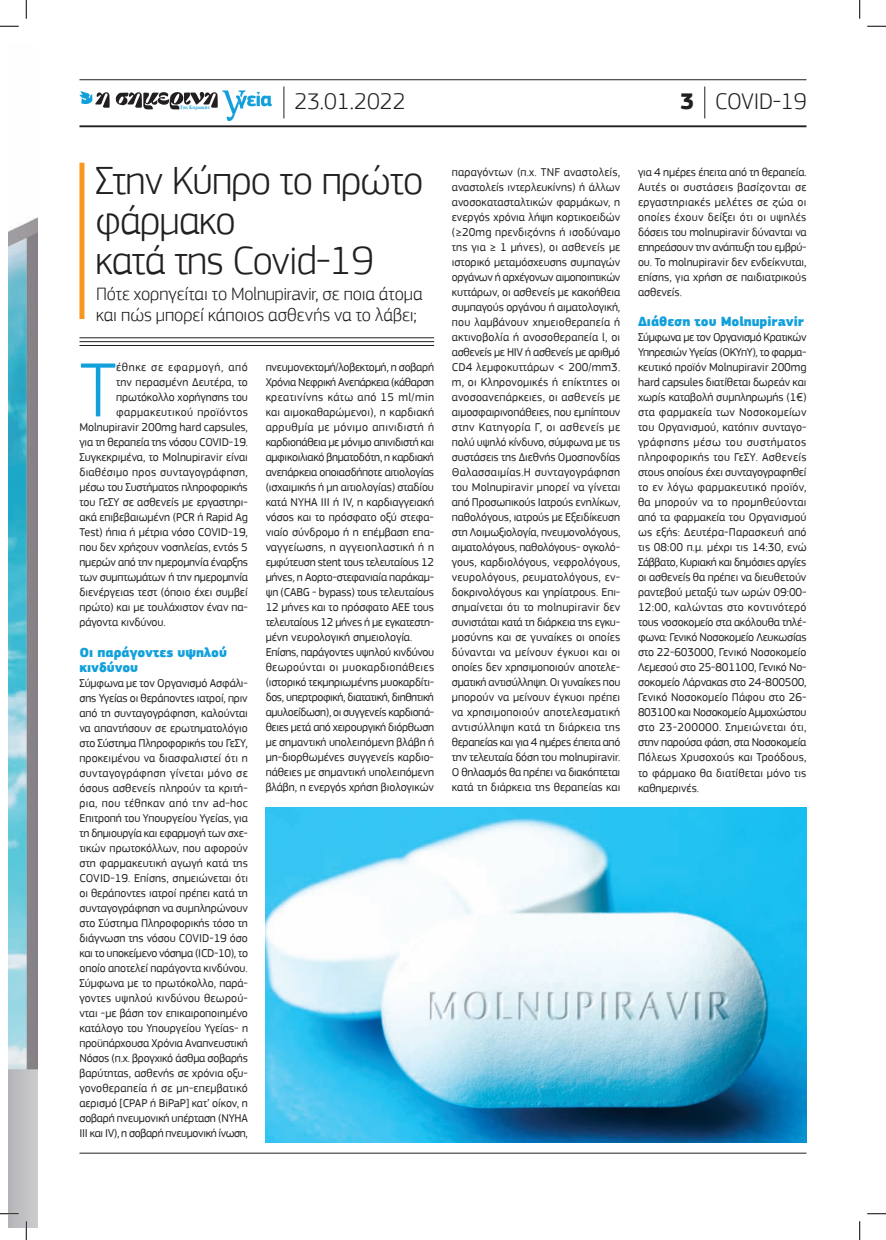
<style>
.page{position:relative;width:886px;height:1240px;background:#fff}
.page>*{position:absolute;margin:0;border:0;box-sizing:border-box;transform-origin:0 0}
.t1{font:300 79.75px "PF Square Sans Pro";color:#12a0db}
.t2{font:300 41.25px/40px "PF Square Sans Pro";letter-spacing:-.02em;color:#231f20}
.t3{font:300 23.75px "PF Square Sans Pro";letter-spacing:-.005em;color:#231f20}
.t4{font:300 18.75px/21.2px "PF Square Sans Pro";letter-spacing:-.005em;color:#231f20}
.t5{font:900 13.75px/15px "PF Square Sans Pro";letter-spacing:-.005em;color:#12a0db}
.t6{font:11.88px/15px "PF Square Sans Pro";letter-spacing:-.005em;color:#231f20;text-align:justify}
.t7{font:11.88px "PF Square Sans Pro";letter-spacing:.02em;color:#231f20}
.t8{font:11.88px "PF Square Sans Pro";letter-spacing:.03em;color:#231f20}
.t9{font:11.88px "PF Square Sans Pro";letter-spacing:.05em;color:#231f20}
.t10{font:700 5px "PF Document";color:#12a0db}
.s1{font-weight:700}
</style>
<div class="page">
<hr style="left:79px;top:1152px;width:727px;height:1px;background:#231f20">
<img style="left:265px;top:807px;width:541px;height:335px">
<hr style="left:79px;top:79px;width:727px;height:1px;background:#231f20">
<hr style="left:79px;top:125px;width:727px;height:2px;background:#231f20">
<svg style="left:79px;top:90px;width:192px;height:31px"></svg>
<hr style="left:283px;top:86px;width:1px;height:32px;background:#231f20">
<hr style="left:704px;top:86px;width:1px;height:32px;background:#231f20">
<div style="left:79px;top:163px;width:5px;height:156px;background:#f7971d"></div>
<hr style="left:79px;top:345px;width:355px;height:1px;background:#231f20">
<hr style="left:79px;top:341px;width:355px;height:1px;background:#231f20">
<hr style="left:79px;top:337px;width:355px;height:1px;background:#231f20">
<img style="left:9px;top:217px;width:28px;height:1010px">
<svg style="left:0;top:25px;width:19px;height:2px"></svg>
<svg style="left:867px;top:25px;width:18px;height:2px"></svg>
<svg style="left:0;top:1212px;width:19px;height:2px"></svg>
<svg style="left:867px;top:1213px;width:18px;height:1px"></svg>
<svg style="left:25px;top:0;width:2px;height:19px"></svg>
<svg style="left:25px;top:1221px;width:2px;height:19px"></svg>
<svg style="left:859px;top:0;width:1px;height:19px"></svg>
<svg style="left:859px;top:1221px;width:1px;height:19px"></svg>
<p class="t10" style="left:180px;top:104px;width:31px">Της Κυριακής</p>
<p class="t3" style="left:294px;top:87px;width:113px">23.01.2022</p>
<p class="t3" style="left:679px;top:87px;width:128px"><span class="s1">3</span> COVID-19</p>
<p class="t2" style="left:95px;top:160px;width:329px">Στην Κύπρο το πρώτο φάρμακο<br>κατά της Covid-19</p>
<p class="t4" style="left:96px;top:283px;width:328px">Πότε χορηγείται το Molnupiravir, σε ποια άτομα και πώς μπορεί κάποιος ασθενής να το λάβει;</p>
<p class="t1" style="left:79px;top:343px;width:39px">T</p>
<p class="t9" style="left:116px;top:360px;width:133px">έθηκε σε εφαρμογή, από</p>
<p class="t6" style="left:265px;top:360px;width:170px;text-align:left">πνευμονεκτομή/λοβεκτομή, η σοβαρή Χρόνια Νεφρική Ανεπάρκεια (κάθαρση κρεατινίνης κάτω από 15 ml/min και αιμοκαθαρώμενοι), η καρδιακή αρρυθμία με μόνιμο απινιδιστή ή καρδιοπάθεια με μόνιμο απινιδιστή και αμφικοιλιακό βηματοδότη, η καρδιακή ανεπάρκεια οποιασδήποτε αιτιολογίας (ισχαιμικής ή μη αιτιολογίας) σταδίου κατά NYHA III ή IV, η καρδιαγγειακή νόσος και το πρόσφατο οξύ στεφα&shy;νιαίο σύνδρομο ή η επέμβαση επα&shy;ναγγείωσης, η αγγειοπλαστική ή η εμφύτευση stent τους τελευταίους 12 μήνες, η Αορτο-στεφανιαία παράκαμ&shy;ψη (CABG - bypass) τους τελευταίους 12 μήνες και το πρόσφατο ΑΕΕ τους τελευταίους 12 μήνες ή με εγκατεστη&shy;μένη νευρολογική σημειολογία.<br>Επίσης, παράγοντες υψηλού κινδύνου θεωρούνται oι μυοκαρδιοπάθειες (ιστορικό τεκμηριωμένης μυοκαρδίτι&shy;δος, υπερτροφική, διατατική, διηθητική αμυλοείδωση), οι συγγενείς καρδιοπά&shy;θειες μετά από χειρουργική διόρθωση με σημαντική υπολειπόμενη βλάβη ή μη-διορθωμένες συγγενείς καρδιο&shy;πάθειες με σημαντική υπολειπόμενη βλάβη, η ενεργός χρήση βιολογικών</p>
<p class="t6" style="left:116px;top:375px;width:133px">την περασμένη Δευτέρα, το</p>
<p class="t6" style="left:116px;top:390px;width:133px">πρωτόκολλο χορήγησης του</p>
<p class="t8" style="left:116px;top:405px;width:133px">φαρμακευτικού προϊόντος</p>
<p class="t6" style="left:79px;top:420px;width:170px">Molnupiravir 200mg hard capsules,</p>
<p class="t6" style="left:79px;top:435px;width:170px">για τη θεραπεία της νόσου COVID-19.</p>
<p class="t6" style="left:79px;top:450px;width:170px">Συγκεκριμένα, το Molnupiravir είναι</p>
<p class="t7" style="left:79px;top:465px;width:170px">διαθέσιμο προς συνταγογράφηση,</p>
<p class="t6" style="left:79px;top:480px;width:170px">μέσω του Συστήματος πληροφορικής</p>
<p class="t6" style="left:79px;top:495px;width:170px">του ΓεΣΥ σε ασθενείς με εργαστηρι-</p>
<p class="t6" style="left:79px;top:510px;width:170px">ακά επιβεβαιωμένη (PCR ή Rapid Ag</p>
<p class="t6" style="left:79px;top:525px;width:170px">Test) ήπια ή μέτρια νόσο COVID-19,</p>
<p class="t6" style="left:79px;top:540px;width:170px">που δεν χρήζουν νοσηλείας, εντός 5</p>
<p class="t6" style="left:79px;top:555px;width:170px">ημερών από την ημερομηνία έναρξης</p>
<p class="t6" style="left:79px;top:570px;width:170px">των συμπτωμάτων ή την ημερομηνία</p>
<p class="t6" style="left:79px;top:585px;width:170px">διενέργειας τεστ (όποιο έχει συμβεί</p>
<p class="t6" style="left:79px;top:600px;width:170px">πρώτο) και με τουλάχιστον έναν πα-</p>
<p class="t6" style="left:79px;top:615px;width:88px">ράγοντα κινδύνου.</p>
<p class="t5" style="left:79px;top:645px;width:149px">Οι παράγοντες υψηλού κινδύνου</p>
<p class="t6" style="left:79px;top:675px;width:170px">Σύμφωνα με τον Οργανισμό Ασφάλι&shy;σης Υγείας οι θεράποντες ιατροί, πριν από τη συνταγογράφηση, καλούνται να απαντήσουν σε ερωτηματολόγιο στο Σύστημα Πληροφορικής του ΓεΣΥ, προκειμένου να διασφαλιστεί ότι η συνταγογράφηση γίνεται μόνο σε όσους ασθενείς πληρούν τα κριτή&shy;ρια, που τέθηκαν από την ad-hoc Επιτροπή του Υπουργείου Υγείας, για τη δημιουργία και εφαρμογή των σχε&shy;τικών πρωτοκόλλων, που αφορούν στη φαρμακευτική αγωγή κατά της COVID-19. Επίσης, σημειώνεται ότι οι θεράποντες ιατροί πρέπει κατά τη συνταγογράφηση να συμπληρώνουν στο Σύστημα Πληροφορικής τόσο τη διάγνωση της νόσου COVID-19 όσο και το υποκείμενο νόσημα (ΙCD-10), το οποίο αποτελεί παράγοντα κινδύνου.<br>Σύμφωνα με το πρωτόκολλο, παρά&shy;γοντες υψηλού κινδύνου θεωρού&shy;νται -με βάση τον επικαιροποιημένο κατάλογο του Υπουργείου Υγείας- η προϋπάρχουσα Χρόνια Αναπνευστική Νόσος (π.χ. βρογχικό άσθμα σοβαρής βαρύτητας, ασθενής σε χρόνια οξυ&shy;γονοθεραπεία ή σε μη-επεμβατικό αερισμό [CPAP ή ΒiPaP] κατ’ οίκον, η σοβαρή πνευμονική υπέρταση (NYHA III και IV), η σοβαρή πνευμονική ίνωση,</p>
<p class="t6" style="left:451px;top:165px;width:170px">παραγόντων (π.χ. TNF αναστολείς, αναστολείς ιντερλευκίνης) ή άλλων ανοσοκατασταλτικών φαρμάκων, η ενεργός χρόνια λήψη κορτικοειδών (≥20mg πρενδιζόνης ή ισοδύναμο της για ≥ 1 μήνες), οι ασθενείς με ιστορικό μεταμόσχευσης συμπαγών οργάνων ή αρχέγονων αιμοποιητικών κυττάρων, οι ασθενείς με κακοήθεια συμπαγούς οργάνου ή αιματολογική, που λαμβάνουν χημειοθεραπεία ή ακτινοβολία ή ανοσοθεραπεία l, οι ασθενείς με HIV ή ασθενείς με αριθμό CD4 λεμφοκυττάρων &lt; 200/mm3. m, οι Κληρονομικές ή επίκτητες οι ανοσοανεπάρκειες, οι ασθενείς με αιμοσφαιρινοπάθειες, που εμπίπτουν στην Κατηγορία Γ, οι ασθενείς με πολύ υψηλό κίνδυνο, σύμφωνα με τις συστάσεις της Διεθνής Ομοσπονδίας Θαλασσαιμίας.Η συνταγογράφηση του Molnupiravir μπορεί να γίνεται από Προσωπικούς Ιατρούς ενηλίκων, παθολόγους, ιατρούς με Εξειδίκευση στη Λοιμωξιολογία, πνευμονολόγους, αιματολόγους, παθολόγους- ογκολό&shy;γους, καρδιολόγους, νεφρολόγους, νευρολόγους, ρευματολόγους, εν&shy;δοκρινολόγους και γηρίατρους. Επι&shy;σημαίνεται ότι το molnupiravir δεν συνιστάται κατά τη διάρκεια της εγκυ&shy;μοσύνης και σε γυναίκες οι οποίες δύνανται να μείνουν έγκυοι και οι οποίες δεν χρησιμοποιούν αποτελε&shy;σματική αντισύλληψη. Οι γυναίκες που μπορούν να μείνουν έγκυοι πρέπει να χρησιμοποιούν αποτελεσματική αντισύλληψη κατά τη διάρκεια της θεραπείας και για 4 ημέρες έπειτα από την τελευταία δόση του molnupiravir.<br>Ο θηλασμός θα πρέπει να διακόπτεται κατά τη διάρκεια της θεραπείας και</p>
<p class="t6" style="left:637px;top:165px;width:170px">για 4 ημέρες έπειτα από τη θεραπεία.<br>Αυτές οι συστάσεις βασίζονται σε εργαστηριακές μελέτες σε ζώα οι οποίες έχουν δείξει ότι οι υψηλές δόσεις του molnupiravir δύνανται να επηρεάσουν την ανάπτυξη του εμβρύ&shy;ου. Το molnupiravir δεν ενδείκνυται, επίσης, για χρήση σε παιδιατρικούς ασθενείς.</p>
<p class="t5" style="left:637px;top:315px;width:167px">Διάθεση του Molnupiravir</p>
<p class="t6" style="left:637px;top:330px;width:170px">Σύμφωνα με τον Οργανισμό Κρατικών Υπηρεσιών Υγείας (ΟΚΥπΥ), το φαρμα&shy;κευτικό προϊόν Molnupiravir 200mg hard capsules διατίθεται δωρεάν και χωρίς καταβολή συμπληρωμής (1€) στα φαρμακεία των Νοσοκομείων του Οργανισμού, κατόπιν συνταγο&shy;γράφησης μέσω του συστήματος πληροφορικής του ΓεΣΥ. Ασθενείς στους οποίους έχει συνταγογραφηθεί το εν λόγω φαρμακευτικό προϊόν, θα μπορούν να το προμηθεύονται από τα φαρμακεία του Οργανισμού ως εξής: Δευτέρα-Παρασκευή από τις 08:00 π.μ. μέχρι τις 14:30, ενώ Σάββατο, Κυριακή και δημόσιες αργίες οι ασθενείς θα πρέπει να διευθετούν ραντεβού μεταξύ των ωρών 09:00- 12:00, καλώντας στο κοντινότερό τους νοσοκομείο στα ακόλουθα τηλέ&shy;φωνα: Γενικό Νοσοκομείο Λευκωσίας στο 22-603000, Γενικό Νοσοκομείο Λεμεσού στο 25-801100, Γενικό Νο&shy;σοκομείο Λάρνακας στο 24-800500, Γενικό Νοσοκομείο Πάφου στο 26- 803100 και Νοσοκομείο Αμμοχώστου στο 23-200000. Σημειώνεται ότι, στην παρούσα φάση, στα Νοσοκομεία Πόλεως Χρυσοχούς και Τροόδους, το φάρμακο θα διατίθεται μόνο τις καθημερινές.</p>
</div>
